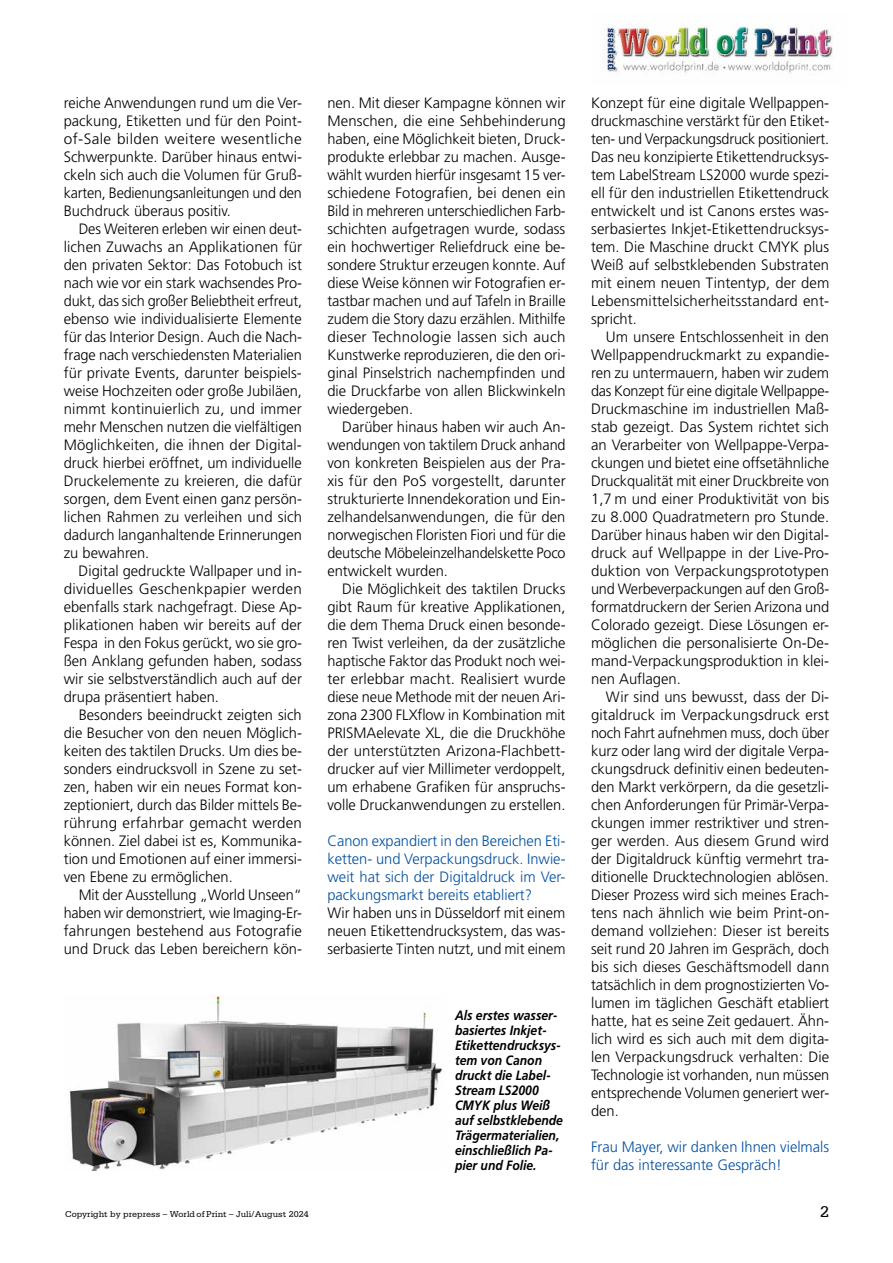
<style>
.page{position:relative;width:893px;height:1263px;background:#fff}
.page>*{position:absolute;margin:0;border:0;box-sizing:border-box;transform-origin:0 0}
.t1{font:16.5px "Serifa";color:#000}
.t2{font:300 15px/18px "Frutiger";color:#000;text-align:justify}
.t3{font:300 15px/18px "Frutiger";color:#004f9f;text-align:justify}
.t4{font:italic 700 13.5px/15px "Frutiger";color:#000;scale:.9 1}
.t5{font:9px "Serifa";color:#000}
</style>
<div class="page">
<img style="left:69px;top:995px;width:373px;height:175px">
<img style="left:603px;top:23px;width:230px;height:50px">
<p class="t2" style="left:64px;top:94px;width:240px">reiche Anwendungen rund um die Ver&shy;packung, Etiketten und für den Point&shy;of-Sale bilden weitere wesentliche Schwerpunkte. Darüber hinaus entwi&shy;ckeln sich auch die Volumen für Gruß&shy;karten, Bedienungsanleitungen und den Buchdruck überaus positiv.</p>
<p class="t2" style="left:64px;top:220px;width:240px;text-indent:15px">Des Weiteren erleben wir einen deut&shy;lichen Zuwachs an Applikationen für den privaten Sektor: Das Fotobuch ist nach wie vor ein stark wachsendes Pro&shy;dukt, das sich großer Beliebtheit erfreut, ebenso wie individualisierte Elemente für das Interior Design. Auch die Nach&shy;frage nach verschiedensten Materialien für private Events, darunter beispiels&shy;weise Hochzeiten oder große Jubiläen, nimmt kontinuierlich zu, und immer mehr Menschen nutzen die vielfältigen Möglichkeiten, die ihnen der Digital&shy;druck hierbei eröffnet, um individuelle Druckelemente zu kreieren, die dafür sorgen, dem Event einen ganz persön&shy;lichen Rahmen zu verleihen und sich dadurch langanhaltende Erinnerungen zu bewahren.</p>
<p class="t2" style="left:64px;top:562px;width:240px;text-indent:15px">Digital gedruckte Wallpaper und in&shy;dividuelles Geschenkpapier werden ebenfalls stark nachgefragt. Diese Ap&shy;plikationen haben wir bereits auf der Fespa in den Fokus gerückt, wo sie gro&shy;ßen Anklang gefunden haben, sodass wir sie selbstverständlich auch auf der drupa präsentiert haben.</p>
<p class="t2" style="left:64px;top:706px;width:240px;text-indent:15px">Besonders beeindruckt zeigten sich die Besucher von den neuen Möglich&shy;keiten des taktilen Drucks. Um dies be&shy;sonders eindrucksvoll in Szene zu set&shy;zen, haben wir ein neues Format kon&shy;zeptioniert, durch das Bilder mittels Be&shy;rührung erfahrbar gemacht werden können. Ziel dabei ist es, Kommunika&shy;tion und Emotionen auf einer immersi&shy;ven Ebene zu ermöglichen.</p>
<p class="t2" style="left:64px;top:886px;width:240px;text-indent:15px">Mit der Ausstellung „World Unseen“ haben wir demonstriert, wie Imaging-Er&shy;fahrungen bestehend aus Fotografie und Druck das Leben bereichern kön-</p>
<p class="t2" style="left:327px;top:94px;width:240px">nen. Mit dieser Kampagne können wir Menschen, die eine Sehbehinderung haben, eine Möglichkeit bieten, Druck&shy;produkte erlebbar zu machen. Ausge&shy;wählt wurden hierfür insgesamt 15 ver&shy;schiedene Fotografien, bei denen ein Bild in mehreren unterschiedlichen Farb&shy;schichten aufgetragen wurde, sodass ein hochwertiger Reliefdruck eine be&shy;sondere Struktur erzeugen konnte. Auf diese Weise können wir Fotografien er&shy;tastbar machen und auf Tafeln in Braille zudem die Story dazu erzählen. Mithilfe dieser Technologie lassen sich auch Kunstwerke reproduzieren, die den ori&shy;ginal Pinselstrich nachempfinden und die Druckfarbe von allen Blickwinkeln wiedergeben.</p>
<p class="t2" style="left:327px;top:418px;width:240px;text-indent:15px">Darüber hinaus haben wir auch An&shy;wendungen von taktilem Druck anhand von konkreten Beispielen aus der Pra&shy;xis für den PoS vorgestellt, darunter strukturierte Innendekoration und Ein&shy;zelhandelsanwendungen, die für den norwegischen Floristen Fiori und für die deutsche Möbeleinzelhandelskette Poco entwickelt wurden.</p>
<p class="t2" style="left:327px;top:580px;width:240px;text-indent:15px">Die Möglichkeit des taktilen Drucks gibt Raum für kreative Applikationen, die dem Thema Druck einen besonde&shy;ren Twist verleihen, da der zusätzliche haptische Faktor das Produkt noch wei&shy;ter erlebbar macht. Realisiert wurde diese neue Methode mit der neuen Ari&shy;zona 2300 FLXflow in Kombination mit PRISMAelevate XL, die die Druckhöhe der unterstützten Arizona-Flachbett&shy;drucker auf vier Millimeter verdoppelt, um erhabene Grafiken für anspruchs&shy;volle Druckanwendungen zu erstellen.</p>
<p class="t3" style="left:327px;top:832px;width:240px">Canon expandiert in den Bereichen Eti&shy;ketten- und Verpackungsdruck. Inwie&shy;weit hat sich der Digitaldruck im Ver&shy;packungsmarkt bereits etabliert?</p>
<p class="t2" style="left:327px;top:904px;width:240px">Wir haben uns in Düsseldorf mit einem neuen Etikettendrucksystem, das was&shy;serbasierte Tinten nutzt, und mit einem</p>
<p class="t4" style="left:455px;top:1008px;width:122px">Als erstes wasser&shy;basiertes Inkjet-<br>Etikettendrucksys&shy;tem von Canon druckt die Label-<br>Stream LS2000<br>CMYK plus Weiß auf selbstklebende<br>Trägermaterialien, einschließlich Pa&shy;pier und Folie.</p>
<p class="t2" style="left:591px;top:94px;width:240px">Konzept für eine digitale Wellpappen&shy;druckmaschine verstärkt für den Etiket&shy;ten- und Verpackungsdruck positioniert.<br>Das neu konzipierte Etikettendrucksys&shy;tem LabelStream LS2000 wurde spezi&shy;ell für den industriellen Etikettendruck entwickelt und ist Canons erstes was&shy;serbasiertes Inkjet-Etikettendrucksys&shy;tem. Die Maschine druckt CMYK plus Weiß auf selbstklebenden Substraten mit einem neuen Tintentyp, der dem Lebensmittelsicherheitsstandard ent&shy;spricht.</p>
<p class="t2" style="left:591px;top:328px;width:240px;text-indent:15px">Um unsere Entschlossenheit in den Wellpappendruckmarkt zu expandie&shy;ren zu untermauern, haben wir zudem das Konzept für eine digitale Wellpappe-Druckmaschine im industriellen Maß&shy;stab gezeigt. Das System richtet sich an Verarbeiter von Wellpappe-Verpa&shy;ckungen und bietet eine offsetähnliche Druckqualität mit einer Druckbreite von 1,7 m und einer Produktivität von bis zu 8.000 Quadratmetern pro Stunde.<br>Darüber hinaus haben wir den Digital&shy;druck auf Wellpappe in der Live-Pro&shy;duktion von Verpackungsprototypen und Werbeverpackungen auf den Groß&shy;formatdruckern der Serien Arizona und Colorado gezeigt. Diese Lösungen er&shy;möglichen die personalisierte On-De&shy;mand-Verpackungsproduktion in klei&shy;nen Auflagen.</p>
<p class="t2" style="left:591px;top:688px;width:240px;text-indent:15px">Wir sind uns bewusst, dass der Di&shy;gitaldruck im Verpackungsdruck erst noch Fahrt aufnehmen muss, doch über kurz oder lang wird der digitale Verpa&shy;ckungsdruck definitiv einen bedeuten&shy;den Markt verkörpern, da die gesetzli&shy;chen Anforderungen für Primär-Verpa&shy;ckungen immer restriktiver und stren&shy;ger werden. Aus diesem Grund wird der Digitaldruck künftig vermehrt tra&shy;ditionelle Drucktechnologien ablösen.<br>Dieser Prozess wird sich meines Erach&shy;tens nach ähnlich wie beim Print-on&shy;demand vollziehen: Dieser ist bereits seit rund 20 Jahren im Gespräch, doch bis sich dieses Geschäftsmodell dann tatsächlich in dem prognostizierten Vo&shy;lumen im täglichen Geschäft etabliert hatte, hat es seine Zeit gedauert. Ähn&shy;lich wird es sich auch mit dem digita&shy;len Verpackungsdruck verhalten: Die Technologie ist vorhanden, nun müssen entsprechende Volumen generiert wer&shy;den.</p>
<p class="t3" style="left:591px;top:1138px;width:240px">Frau Mayer, wir danken Ihnen vielmals für das interessante Gespräch!</p>
<p class="t5" style="left:65px;top:1209px;width:245px">Copyright by prepress – World of Print – Juli/August 2024</p>
<p class="t1" style="left:820px;top:1202px;width:11px">2</p>
</div>
